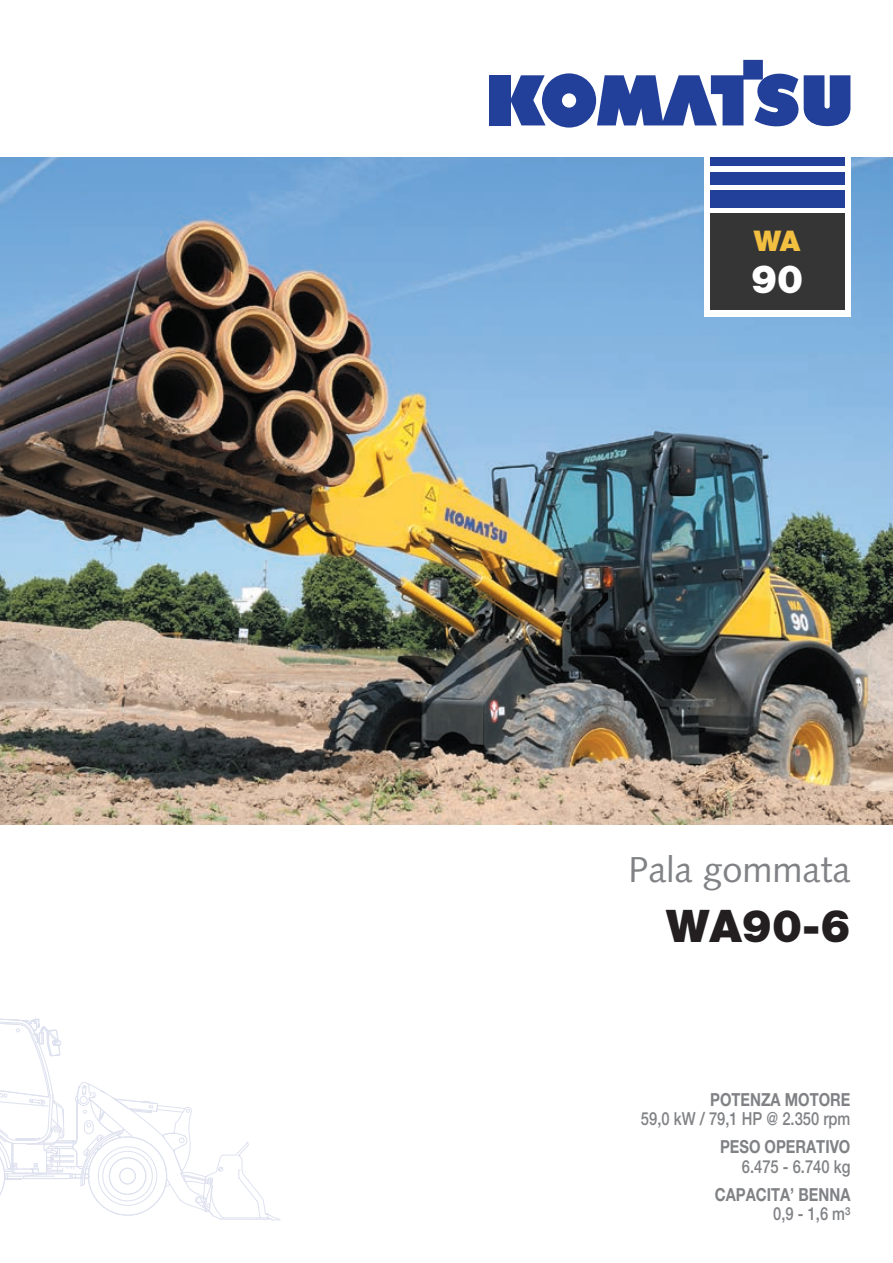
<style>
.page{position:relative;width:893px;height:1263px;background:#fff}
.page>*{position:absolute;margin:0;border:0;box-sizing:border-box;transform-origin:0 0}
.t1{font:900 45px "Helvetica Neue LT Pro";color:#231f20}
.t2{font:900 39px "Helvetica Neue LT Pro";color:#fff}
.t3{font:36px "Syntax LTCE";color:#808285}
.t4{font:900 28.5px "Helvetica Neue LT Pro";color:#f3bf40}
.t5{font:500 18px "Helvetica Neue LT Pro";color:#808285;scale:.82 1}
.t6{font:700 18px "Helvetica Neue LT Pro";color:#808285;scale:.82 1}
</style>
<div class="page">
<div style="left:489px;top:75px;width:21px;height:50px;background:#223f99"></div>
<svg style="left:510px;top:60px;width:340px;height:68px"></svg>
<img style="left:0;top:157px;width:893px;height:668px">
<div style="left:704px;top:153px;width:146px;height:163px;background:#fff"></div>
<div style="left:710px;top:213px;width:134px;height:97px;background:#363536"></div>
<div style="left:710px;top:190px;width:134px;height:17px;background:#223f99"></div>
<div style="left:710px;top:172px;width:134px;height:13px;background:#223f99"></div>
<div style="left:710px;top:157px;width:134px;height:9px;background:#223f99"></div>
<svg style="left:0;top:1018px;width:281px;height:202px"></svg>
<h3 class="t4" style="left:754px;top:224px;width:48px">WA</h3>
<h2 class="t2" style="left:751px;top:256px;width:54px">90</h2>
<h3 class="t3" style="left:628px;top:848px;width:224px">Pala gommata</h3>
<h1 class="t1" style="left:666px;top:899px;width:186px">WA90-6</h1>
<p class="t6" style="left:710px;top:1088px;width:173px">POTENZA MOTORE</p>
<p class="t5" style="left:641px;top:1108px;width:257px">59,0 kW / 79,1 HP @ 2.350 rpm</p>
<p class="t6" style="left:720px;top:1136px;width:161px">PESO OPERATIVO</p>
<p class="t5" style="left:742px;top:1156px;width:134px">6.475 - 6.740 kg</p>
<p class="t6" style="left:715px;top:1183px;width:167px">CAPACITA’ BENNA</p>
<p class="t5" style="left:773px;top:1203px;width:96px">0,9 - 1,6 m³</p>
</div>
